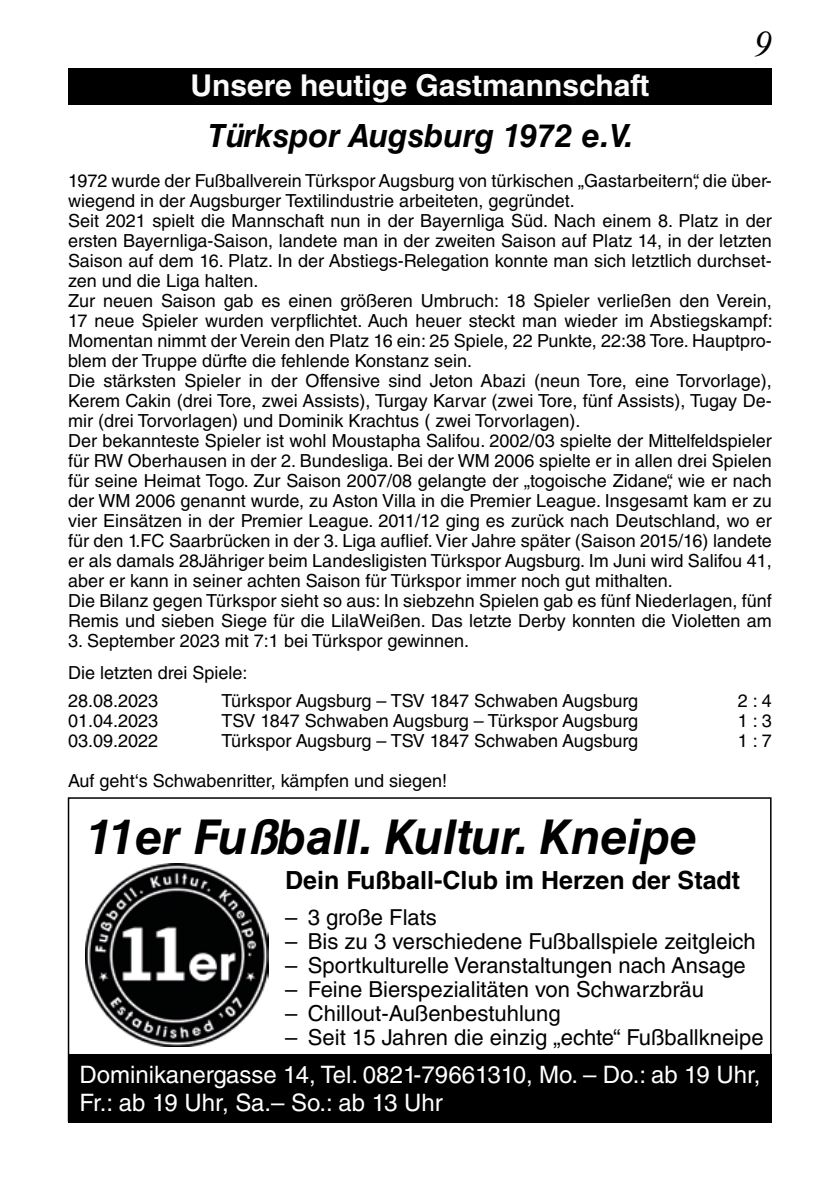
<style>
.page{position:relative;width:840px;height:1191px;background:#fff}
.page>*{position:absolute;margin:0;border:0;box-sizing:border-box;transform-origin:0 0}
.t1{font:italic 700 48px "Helvetica LT Std";color:#000}
.t2{font:italic 36px "Times New Roman";color:#000}
.t3{font:italic 700 32px "Helvetica LT Std";color:#000}
.t4{font:700 30px "Helvetica LT Std";color:#fbfbfb}
.t5{font:700 25px "Helvetica LT Std";color:#000}
.t6{font:24px/28px "Helvetica LT Std";color:#fff}
.t7{font:22px "Helvetica LT Std";color:#000}
.t8{font:18px/20px "Helvetica LT Std";color:#000}
</style>
<div class="page">
<div style="left:68px;top:69px;width:703px;height:36px;background:#000"></div>
<img style="left:86px;top:863px;width:182px;height:183px">
<div style="left:68px;top:1054px;width:703px;height:68px;background:#000"></div>
<h2 class="t2" style="left:753px;top:19px;width:19px">9</h2>
<h3 class="t4" style="left:190px;top:67px;width:460px">Unsere heutige Gastmannschaft</h3>
<h3 class="t3" style="left:208px;top:116px;width:426px">Türkspor Augsburg 1972 e.V.</h3>
<p class="t8" style="left:68px;top:170px;width:705px">1972 wurde der Fußballverein Türkspor Augsburg von türkischen „Gastarbeitern“, die über&shy;wiegend in der Augsburger Textilindustrie arbeiteten, gegründet.<br>Seit 2021 spielt die Mannschaft nun in der Bayernliga Süd. Nach einem 8. Platz in der ersten Bayernliga-Saison, landete man in der zweiten Saison auf Platz 14, in der letzten Saison auf dem 16. Platz. In der Abstiegs-Relegation konnte man sich letztlich durchset&shy;zen und die Liga halten.<br>Zur neuen Saison gab es einen größeren Umbruch: 18 Spieler verließen den Verein, 17 neue Spieler wurden verpflichtet. Auch heuer steckt man wieder im Abstiegskampf:<br>Momentan nimmt der Verein den Platz 16 ein: 25 Spiele, 22 Punkte, 22:38 Tore. Hauptpro&shy;blem der Truppe dürfte die fehlende Konstanz sein.<br>Die stärksten Spieler in der Offensive sind Jeton Abazi (neun Tore, eine Torvorlage), Kerem Cakin (drei Tore, zwei Assists), Turgay Karvar (zwei Tore, fünf Assists), Tugay De&shy;mir (drei Torvorlagen) und Dominik Krachtus ( zwei Torvorlagen).<br>Der bekannteste Spieler ist wohl Moustapha Salifou. 2002/03 spielte der Mittelfeldspieler für RW Oberhausen in der 2. Bundesliga. Bei der WM 2006 spielte er in allen drei Spielen für seine Heimat Togo. Zur Saison 2007/08 gelangte der „togoische Zidane“, wie er nach der WM 2006 genannt wurde, zu Aston Villa in die Premier League. Insgesamt kam er zu vier Einsätzen in der Premier League. 2011/12 ging es zurück nach Deutschland, wo er für den 1.FC Saarbrücken in der 3. Liga auflief. Vier Jahre später (Saison 2015/16) landete er als damals 28Jähriger beim Landesligisten Türkspor Augsburg. Im Juni wird Salifou 41, aber er kann in seiner achten Saison für Türkspor immer noch gut mithalten.<br>Die Bilanz gegen Türkspor sieht so aus: In siebzehn Spielen gab es fünf Niederlagen, fünf Remis und sieben Siege für die LilaWeißen. Das letzte Derby konnten die Violetten am</p>
<p class="t8" style="left:68px;top:624px;width:402px;line-height:32px">3. September 2023 mit 7:1 bei Türkspor gewinnen.<br>Die letzten drei Spiele:</p>
<p class="t8" style="left:68px;top:690px;width:92px">28.08.2023</p>
<p class="t8" style="left:221px;top:690px;width:418px">Türkspor Augsburg – TSV 1847 Schwaben Augsburg</p>
<p class="t8" style="left:737px;top:690px;width:36px">2 : 4</p>
<p class="t8" style="left:68px;top:710px;width:92px">01.04.2023</p>
<p class="t8" style="left:221px;top:710px;width:418px">TSV 1847 Schwaben Augsburg – Türkspor Augsburg</p>
<p class="t8" style="left:737px;top:710px;width:36px">1 : 3</p>
<p class="t8" style="left:68px;top:730px;width:92px">03.09.2022</p>
<p class="t8" style="left:221px;top:730px;width:418px">Türkspor Augsburg – TSV 1847 Schwaben Augsburg</p>
<p class="t8" style="left:737px;top:730px;width:36px">1 : 7</p>
<p class="t8" style="left:68px;top:770px;width:380px">Auf geht‘s Schwabenritter, kämpfen und siegen!</p>
<h1 class="t1" style="left:86px;top:808px;width:611px">11er Fußball. Kultur. Kneipe</h1>
<h3 class="t5" style="left:285px;top:865px;width:456px">Dein Fußball-Club im Herzen der Stadt</h3>
<p class="t7" style="left:285px;top:904px;width:153px">– 3 große Flats</p>
<p class="t7" style="left:285px;top:928px;width:472px">– Bis zu 3 verschiedene Fußballspiele zeitgleich</p>
<p class="t7" style="left:285px;top:952px;width:462px">– Sportkulturelle Veranstaltungen nach Ansage</p>
<p class="t7" style="left:285px;top:976px;width:420px">– Feine Bierspezialitäten von Schwarzbräu</p>
<p class="t7" style="left:285px;top:1000px;width:277px">– Chillout-Außenbestuhlung</p>
<p class="t7" style="left:285px;top:1024px;width:479px">– Seit 15 Jahren die einzig „echte“ Fußballkneipe</p>
<h3 class="t6" style="left:79px;top:1060px;width:682px">Dominikanergasse 14, Tel. 0821-79661310, Mo. – Do.: ab 19 Uhr,<br>Fr.: ab 19 Uhr, Sa.– So.: ab 13 Uhr</h3>
</div>
